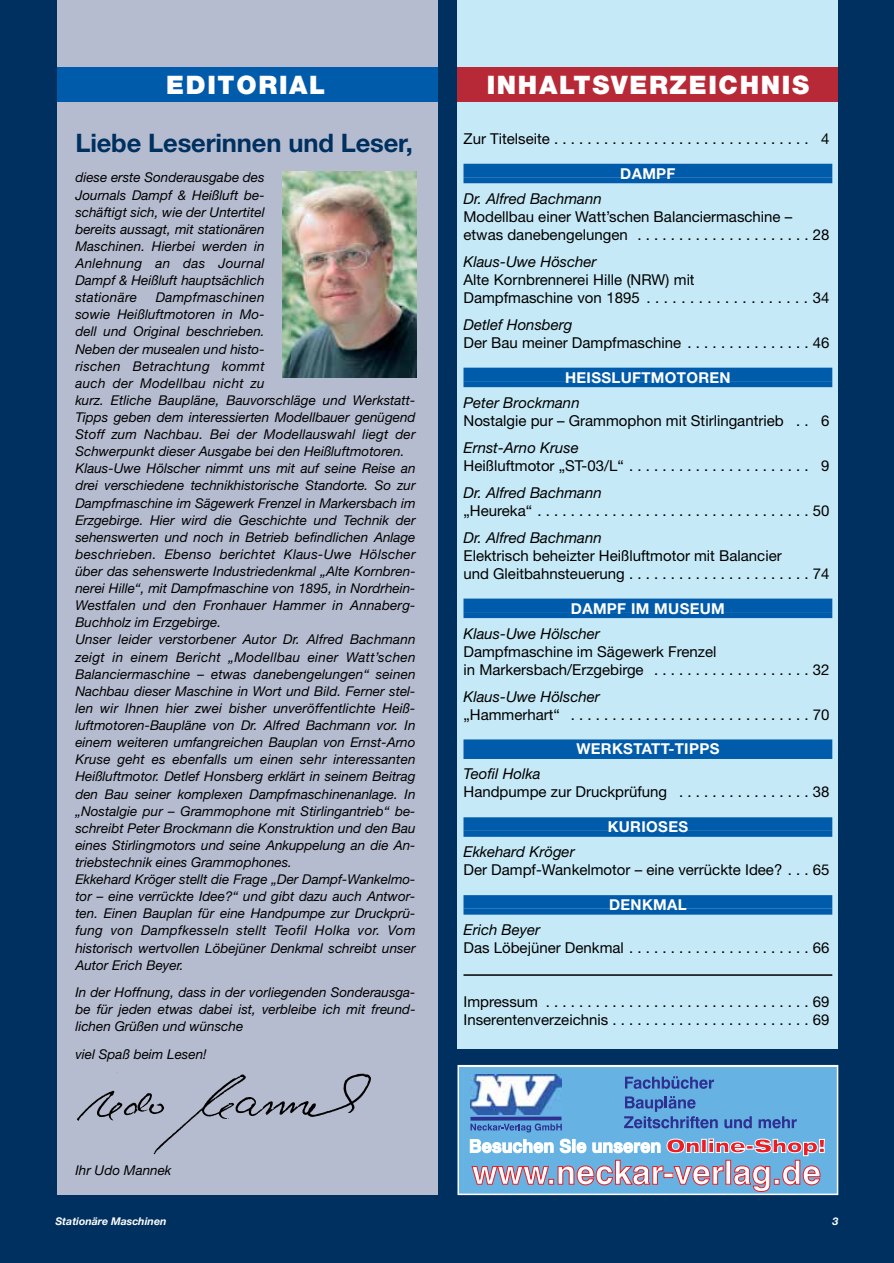
<style>
.page{position:relative;width:894px;height:1263px;background:#fff}
.page>*{position:absolute;margin:0;border:0;box-sizing:border-box;transform-origin:0 0}
.t1{font:900 25.5px "Helvetica Neue";letter-spacing:.065em;color:#fff}
.t2{font:700 25.5px "Helvetica Neue";letter-spacing:-.005em;color:#00305f}
.t3{font:15px/18px "Helvetica Neue";color:#000}
.t4{font:italic 15px "Helvetica Neue";color:#000}
.t5{font:700 15px "Helvetica Neue";letter-spacing:.02em;color:#fff}
.t6{font:italic 13.5px/17.1px "Helvetica Neue";color:#000;text-align:justify}
.t7{font:italic 700 10.65px "Helvetica Neue";color:#fff}
</style>
<div class="page">
<div style="left:0;top:0;width:893px;height:1262px;background:#00305f"></div>
<div style="left:457px;top:0;width:381px;height:1048px;background:#c5e9f6"></div>
<div style="left:463px;top:164px;width:369px;height:13px;background:#005baa"></div>
<div style="left:463px;top:177px;width:369px;height:6px;background:#005baa"></div>
<div style="left:463px;top:367px;width:369px;height:14px;background:#005baa"></div>
<div style="left:463px;top:381px;width:369px;height:6px;background:#005baa"></div>
<div style="left:463px;top:598px;width:369px;height:14px;background:#005baa"></div>
<div style="left:463px;top:612px;width:369px;height:6px;background:#005baa"></div>
<div style="left:463px;top:739px;width:369px;height:14px;background:#005baa"></div>
<div style="left:463px;top:753px;width:369px;height:6px;background:#005baa"></div>
<div style="left:463px;top:817px;width:369px;height:13px;background:#005baa"></div>
<div style="left:463px;top:830px;width:369px;height:6px;background:#005baa"></div>
<div style="left:463px;top:895px;width:369px;height:13px;background:#005baa"></div>
<div style="left:463px;top:908px;width:369px;height:6px;background:#005baa"></div>
<hr style="left:463px;top:974px;width:369px;height:1px;background:#000">
<div style="left:457px;top:68px;width:381px;height:34px;background:#b82937"></div>
<div style="left:57px;top:0;width:380px;height:1194px;background:#b6bcd0"></div>
<img style="left:282px;top:172px;width:135px;height:205px">
<img style="left:77px;top:1072px;width:294px;height:83px">
<div style="left:57px;top:68px;width:380px;height:34px;background:#005baa"></div>
<div style="left:459px;top:1067px;width:377px;height:126px;background:#66b3e3"></div>
<img style="left:471px;top:1074px;width:90px;height:40px">
<svg style="left:470px;top:1116px;width:91px;height:4px"></svg>
<svg style="left:470px;top:1123px;width:91px;height:9px"></svg>
<svg style="left:625px;top:1076px;width:88px;height:12px"></svg>
<svg style="left:624px;top:1096px;width:93px;height:32px"></svg>
<svg style="left:724px;top:1116px;width:27px;height:12px"></svg>
<svg style="left:758px;top:1116px;width:38px;height:12px"></svg>
<svg style="left:470px;top:1138px;width:354px;height:53px"></svg>
<div style="left:457px;top:1064px;width:381px;height:130px;border:2px solid #fff"></div>
<h1 class="t1" style="left:166px;top:75px;width:161px">EDITORIAL</h1>
<h1 class="t2" style="left:75px;top:133px;width:339px">Liebe Leserinnen und Leser,</h1>
<p class="t6" style="left:75px;top:170px;width:191px">diese erste Sonderausgabe des Journals Dampf &amp; Heißluft be&shy;schäftigt sich, wie der Untertitel bereits aussagt, mit stationären Maschinen. Hierbei werden in Anlehnung an das Journal Dampf &amp; Heißluft hauptsächlich stationäre</p>
<p class="t6" style="left:75px;top:290px;width:342px;text-align:left;text-indent:80px">Dampfmaschinen<br>sowie Heißluftmotoren in Mo-<br>dell und Original beschrieben.<br>Neben der musealen und histo-<br>rischen Betrachtung kommt<br>auch der Modellbau nicht zu<br>kurz. Etliche Baupläne, Bauvorschläge und Werkstatt-Tipps geben dem interessierten Modellbauer genügend Stoff zum Nachbau. Bei der Modellauswahl liegt der Schwerpunkt dieser Ausgabe bei den Heißluftmotoren.<br>Klaus-Uwe Hölscher nimmt uns mit auf seine Reise an drei verschiedene technikhistorische Standorte. So zur Dampfmaschine im Sägewerk Frenzel in Markersbach im Erzgebirge. Hier wird die Geschichte und Technik der sehenswerten und noch in Betrieb befindlichen Anlage beschrieben. Ebenso berichtet Klaus-Uwe Hölscher über das sehenswerte Industriedenkmal „Alte Kornbren&shy;nerei Hille“, mit Dampfmaschine von 1895, in Nordrhein-Westfalen und den Fronhauer Hammer in Annaberg-Buchholz im Erzgebirge.<br>Unser leider verstorbener Autor Dr. Alfred Bachmann zeigt in einem Bericht „Modellbau einer Watt’schen Balanciermaschine – etwas danebengelungen“ seinen Nachbau dieser Maschine in Wort und Bild. Ferner stel&shy;len wir Ihnen hier zwei bisher unveröffentlichte Heiß&shy;luftmotoren-Baupläne von Dr. Alfred Bachmann vor. In einem weiteren umfangreichen Bauplan von Ernst-Arno Kruse geht es ebenfalls um einen sehr interessanten Heißluftmotor. Detlef Honsberg erklärt in seinem Beitrag den Bau seiner komplexen Dampfmaschinenanlage. In „Nostalgie pur – Grammophone mit Stirlingantrieb“ be&shy;schreibt Peter Brockmann die Konstruktion und den Bau eines Stirlingmotors und seine Ankuppelung an die An&shy;triebstechnik eines Grammophones.<br>Ekkehard Kröger stellt die Frage „Der Dampf-Wankelmo&shy;tor – eine verrückte Idee?“ und gibt dazu auch Antwor&shy;ten. Einen Bauplan für eine Handpumpe zur Druckprü&shy;fung von Dampfkesseln stellt Teofil Holka vor. Vom historisch wertvollen Löbejüner Denkmal schreibt unser Autor Erich Beyer.</p>
<p class="t6" style="left:75px;top:985px;width:341px">In der Hoffnung, dass in der vorliegenden Sonderausga&shy;be für jeden etwas dabei ist, verbleibe ich mit freund&shy;lichen Grüßen und wünsche</p>
<p class="t6" style="left:75px;top:1046px;width:133px">viel Spaß beim Lesen!</p>
<p class="t6" style="left:75px;top:1162px;width:97px">Ihr Udo Mannek</p>
<p class="t7" style="left:55px;top:1217px;width:113px">Stationäre Maschinen</p>
<h1 class="t1" style="left:486px;top:75px;width:324px">INHALTSVERZEICHNIS</h1>
<p class="t3" style="left:463px;top:131px;width:367px">Zur Titelseite . . . . . . . . . . . . . . . . . . . . . . . . . . . . . . . 4</p>
<p class="t5" style="left:620px;top:168px;width:57px">DAMPF</p>
<p class="t4" style="left:463px;top:193px;width:140px">Dr. Alfred Bachmann</p>
<p class="t3" style="left:463px;top:209px;width:367px">Modellbau einer Watt’schen Balanciermaschine – etwas danebengelungen . . . . . . . . . . . . . . . . . . . . . 28</p>
<p class="t4" style="left:463px;top:256px;width:135px">Klaus-Uwe Höscher</p>
<p class="t3" style="left:463px;top:272px;width:367px">Alte Kornbrennerei Hille (NRW) mit<br>Dampfmaschine von 1895 . . . . . . . . . . . . . . . . . . . 34</p>
<p class="t4" style="left:463px;top:319px;width:110px">Detlef Honsberg</p>
<p class="t3" style="left:463px;top:335px;width:367px">Der Bau meiner Dampfmaschine . . . . . . . . . . . . . . . 46</p>
<p class="t5" style="left:565px;top:372px;width:167px">HEISSLUFTMOTOREN</p>
<p class="t4" style="left:463px;top:397px;width:118px">Peter Brockmann</p>
<p class="t3" style="left:463px;top:413px;width:367px">Nostalgie pur – Grammophon mit Stirlingantrieb . . 6</p>
<p class="t4" style="left:463px;top:442px;width:117px">Ernst-Arno Kruse</p>
<p class="t3" style="left:463px;top:458px;width:367px">Heißluftmotor „ST-03/L“ . . . . . . . . . . . . . . . . . . . . . . 9</p>
<p class="t4" style="left:463px;top:487px;width:140px">Dr. Alfred Bachmann</p>
<p class="t3" style="left:463px;top:503px;width:367px">„Heureka“ . . . . . . . . . . . . . . . . . . . . . . . . . . . . . . . . . 50</p>
<p class="t4" style="left:463px;top:532px;width:140px">Dr. Alfred Bachmann</p>
<p class="t3" style="left:463px;top:548px;width:367px">Elektrisch beheizter Heißluftmotor mit Balancier<br>und Gleitbahnsteuerung . . . . . . . . . . . . . . . . . . . . . . 74</p>
<p class="t5" style="left:571px;top:603px;width:155px">DAMPF IM MUSEUM</p>
<p class="t4" style="left:463px;top:628px;width:138px">Klaus-Uwe Hölscher</p>
<p class="t3" style="left:463px;top:643px;width:367px">Dampfmaschine im Sägewerk Frenzel<br>in Markersbach/Erzgebirge . . . . . . . . . . . . . . . . . . . 32</p>
<p class="t4" style="left:463px;top:691px;width:138px">Klaus-Uwe Hölscher</p>
<p class="t3" style="left:463px;top:706px;width:367px">„Hammerhart“ . . . . . . . . . . . . . . . . . . . . . . . . . . . . . 70</p>
<p class="t5" style="left:576px;top:743px;width:144px">WERKSTATT-TIPPS</p>
<p class="t4" style="left:463px;top:768px;width:78px">Teofil Holka</p>
<p class="t3" style="left:463px;top:784px;width:367px">Handpumpe zur Druckprüfung . . . . . . . . . . . . . . . . 38</p>
<p class="t5" style="left:607px;top:821px;width:82px">KURIOSES</p>
<p class="t4" style="left:463px;top:846px;width:113px">Ekkehard Kröger</p>
<p class="t3" style="left:463px;top:862px;width:367px">Der Dampf-Wankelmotor – eine verrückte Idee? . . . 65</p>
<p class="t5" style="left:609px;top:899px;width:79px">DENKMAL</p>
<p class="t4" style="left:463px;top:924px;width:78px">Erich Beyer</p>
<p class="t3" style="left:463px;top:940px;width:367px">Das Löbejüner Denkmal . . . . . . . . . . . . . . . . . . . . . . 66</p>
<p class="t3" style="left:463px;top:994px;width:367px">Impressum . . . . . . . . . . . . . . . . . . . . . . . . . . . . . . . . 69<br>Inserentenverzeichnis . . . . . . . . . . . . . . . . . . . . . . . . 69</p>
<p class="t7" style="left:832px;top:1217px;width:7px">3</p>
</div>
